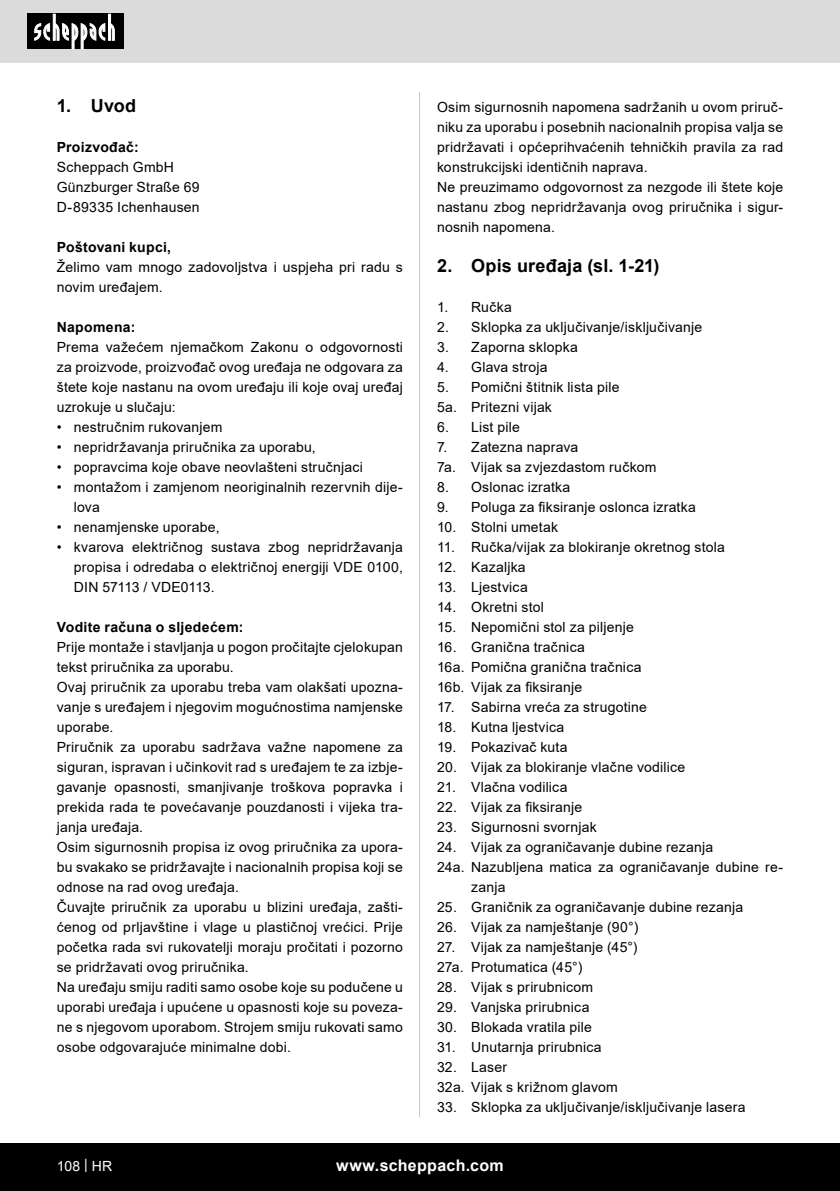
<style>
.page{position:relative;width:840px;height:1191px;background:#fff}
.page>*{position:absolute;margin:0;border:0;box-sizing:border-box;transform-origin:0 0}
.t1{font:700 18px "Arial";letter-spacing:.015em;color:#000}
.t2{font:700 16px "Arial";letter-spacing:.02em;color:#fff}
.t3{font:14px/20px "Arial";letter-spacing:.015em;color:#000;text-align:justify}
.t4{font:700 14px "Arial";letter-spacing:.02em;color:#000}
.t5{font:14px "Arial";color:#fff}
</style>
<div class="page">
<div style="left:0;top:0;width:839px;height:63px;background:#dbdbdb"></div>
<div style="left:0;top:1143px;width:839px;height:48px;background:#000"></div>
<div style="left:27px;top:14px;width:96px;height:35px;background:#000"></div>
<svg style="left:34px;top:14px;width:81px;height:35px"></svg>
<hr style="left:419px;top:92px;width:1px;height:1025px;background:#c7c7c7">
<p class="t1" style="left:57px;top:93px;width:81px">1. Uvod</p>
<p class="t4" style="left:57px;top:137px;width:83px">Proizvođač:</p>
<p class="t3" style="left:57px;top:157px;width:119px">Scheppach GmbH</p>
<p class="t3" style="left:57px;top:177px;width:144px">Günzburger Straße 69</p>
<p class="t3" style="left:57px;top:197px;width:144px">D-89335 Ichenhausen</p>
<p class="t4" style="left:57px;top:237px;width:116px">Poštovani kupci,</p>
<p class="t3" style="left:57px;top:257px;width:347px">Želimo vam mnogo zadovoljstva i uspjeha pri radu s novim uređajem.</p>
<p class="t4" style="left:57px;top:317px;width:80px">Napomena:</p>
<p class="t3" style="left:57px;top:337px;width:347px">Prema važećem njemačkom Zakonu o odgovornosti za proizvode, proizvođač ovog uređaja ne odgovara za štete koje nastanu na ovom uređaju ili koje ovaj uređaj uzrokuje u slučaju:</p>
<p class="t3" style="left:57px;top:417px;width:167px">• nestručnim rukovanjem</p>
<p class="t3" style="left:57px;top:437px;width:260px">• nepridržavanja priručnika za uporabu,</p>
<p class="t3" style="left:57px;top:457px;width:307px">• popravcima koje obave neovlašteni stručnjaci</p>
<p class="t3" style="left:74px;top:477px;width:330px;text-indent:-17px">• montažom i zamjenom neoriginalnih rezervnih dije&shy;lova</p>
<p class="t3" style="left:57px;top:517px;width:164px">• nenamjenske uporabe,</p>
<p class="t3" style="left:74px;top:537px;width:330px;text-indent:-17px">• kvarova električnog sustava zbog nepridržavanja propisa i odredaba o električnoj energiji VDE 0100, DIN 57113 / VDE0113.</p>
<p class="t4" style="left:57px;top:617px;width:188px">Vodite računa o sljedećem:</p>
<p class="t3" style="left:57px;top:637px;width:347px">Prije montaže i stavljanja u pogon pročitajte cjelokupan tekst priručnika za uporabu.</p>
<p class="t3" style="left:57px;top:677px;width:347px">Ovaj priručnik za uporabu treba vam olakšati upozna&shy;vanje s uređajem i njegovim mogućnostima namjenske uporabe.</p>
<p class="t3" style="left:57px;top:737px;width:347px">Priručnik za uporabu sadržava važne napomene za siguran, ispravan i učinkovit rad s uređajem te za izbje&shy;gavanje opasnosti, smanjivanje troškova popravka i prekida rada te povećavanje pouzdanosti i vijeka tra&shy;janja uređaja.</p>
<p class="t3" style="left:57px;top:837px;width:347px">Osim sigurnosnih propisa iz ovog priručnika za upora&shy;bu svakako se pridržavajte i nacionalnih propisa koji se odnose na rad ovog uređaja.</p>
<p class="t3" style="left:57px;top:897px;width:347px">Čuvajte priručnik za uporabu u blizini uređaja, zašti&shy;ćenog od prljavštine i vlage u plastičnoj vrećici. Prije početka rada svi rukovatelji moraju pročitati i pozorno se pridržavati ovog priručnika.</p>
<p class="t3" style="left:57px;top:977px;width:347px">Na uređaju smiju raditi samo osobe koje su podučene u uporabi uređaja i upućene u opasnosti koje su poveza&shy;ne s njegovom uporabom. Strojem smiju rukovati samo osobe odgovarajuće minimalne dobi.</p>
<p class="t3" style="left:437px;top:97px;width:347px">Osim sigurnosnih napomena sadržanih u ovom priruč&shy;niku za uporabu i posebnih nacionalnih propisa valja se pridržavati i općeprihvaćenih tehničkih pravila za rad konstrukcijski identičnih naprava.</p>
<p class="t3" style="left:437px;top:177px;width:347px">Ne preuzimamo odgovornost za nezgode ili štete koje nastanu zbog nepridržavanja ovog priručnika i sigur&shy;nosnih napomena.</p>
<p class="t1" style="left:437px;top:253px;width:224px">2. Opis uređaja (sl. 1-21)</p>
<p class="t3" style="left:437px;top:297px;width:76px">1. Ručka</p>
<p class="t3" style="left:437px;top:317px;width:267px">2. Sklopka za uključivanje/isključivanje</p>
<p class="t3" style="left:437px;top:337px;width:142px">3. Zaporna sklopka</p>
<p class="t3" style="left:437px;top:357px;width:112px">4. Glava stroja</p>
<p class="t3" style="left:437px;top:377px;width:184px">5. Pomični štitnik lista pile</p>
<p class="t3" style="left:437px;top:397px;width:116px">5a. Pritezni vijak</p>
<p class="t3" style="left:437px;top:417px;width:84px">6. List pile</p>
<p class="t3" style="left:437px;top:437px;width:143px">7. Zatezna naprava</p>
<p class="t3" style="left:437px;top:457px;width:221px">7a. Vijak sa zvjezdastom ručkom</p>
<p class="t3" style="left:437px;top:477px;width:135px">8. Oslonac izratka</p>
<p class="t3" style="left:437px;top:497px;width:260px">9. Poluga za fiksiranje oslonca izratka</p>
<p class="t3" style="left:437px;top:517px;width:122px">10. Stolni umetak</p>
<p class="t3" style="left:437px;top:537px;width:289px">11. Ručka/vijak za blokiranje okretnog stola</p>
<p class="t3" style="left:437px;top:557px;width:90px">12. Kazaljka</p>
<p class="t3" style="left:437px;top:577px;width:92px">13. Ljestvica</p>
<p class="t3" style="left:437px;top:597px;width:108px">14. Okretni stol</p>
<p class="t3" style="left:437px;top:617px;width:198px">15. Nepomični stol za piljenje</p>
<p class="t3" style="left:437px;top:637px;width:149px">16. Granična tračnica</p>
<p class="t3" style="left:437px;top:657px;width:206px">16a. Pomična granična tračnica</p>
<p class="t3" style="left:437px;top:677px;width:147px">16b. Vijak za fiksiranje</p>
<p class="t3" style="left:437px;top:697px;width:211px">17. Sabirna vreća za strugotine</p>
<p class="t3" style="left:437px;top:717px;width:129px">18. Kutna ljestvica</p>
<p class="t3" style="left:437px;top:737px;width:132px">19. Pokazivač kuta</p>
<p class="t3" style="left:437px;top:757px;width:250px">20. Vijak za blokiranje vlačne vodilice</p>
<p class="t3" style="left:437px;top:777px;width:132px">21. Vlačna vodilica</p>
<p class="t3" style="left:437px;top:797px;width:147px">22. Vijak za fiksiranje</p>
<p class="t3" style="left:437px;top:817px;width:161px">23. Sigurnosni svornjak</p>
<p class="t3" style="left:437px;top:837px;width:278px">24. Vijak za ograničavanje dubine rezanja</p>
<p class="t3" style="left:471px;top:857px;width:313px;text-indent:-34px">24a. Nazubljena matica za ograničavanje dubine re&shy;zanja</p>
<p class="t3" style="left:437px;top:897px;width:307px">25. Graničnik za ograničavanje dubine rezanja</p>
<p class="t3" style="left:437px;top:917px;width:203px">26. Vijak za namještanje (90°)</p>
<p class="t3" style="left:437px;top:937px;width:202px">27. Vijak za namještanje (45°)</p>
<p class="t3" style="left:437px;top:957px;width:147px">27a. Protumatica (45°)</p>
<p class="t3" style="left:437px;top:977px;width:158px">28. Vijak s prirubnicom</p>
<p class="t3" style="left:437px;top:997px;width:154px">29. Vanjska prirubnica</p>
<p class="t3" style="left:437px;top:1017px;width:156px">30. Blokada vratila pile</p>
<p class="t3" style="left:437px;top:1037px;width:166px">31. Unutarnja prirubnica</p>
<p class="t3" style="left:437px;top:1057px;width:72px">32. Laser</p>
<p class="t3" style="left:437px;top:1077px;width:182px">32a. Vijak s križnom glavom</p>
<p class="t3" style="left:437px;top:1097px;width:310px">33. Sklopka za uključivanje/isključivanje lasera</p>
<p class="t5" style="left:57px;top:1156px;width:57px">108 | HR</p>
<p class="t2" style="left:336px;top:1154px;width:169px">www.scheppach.com</p>
</div>
